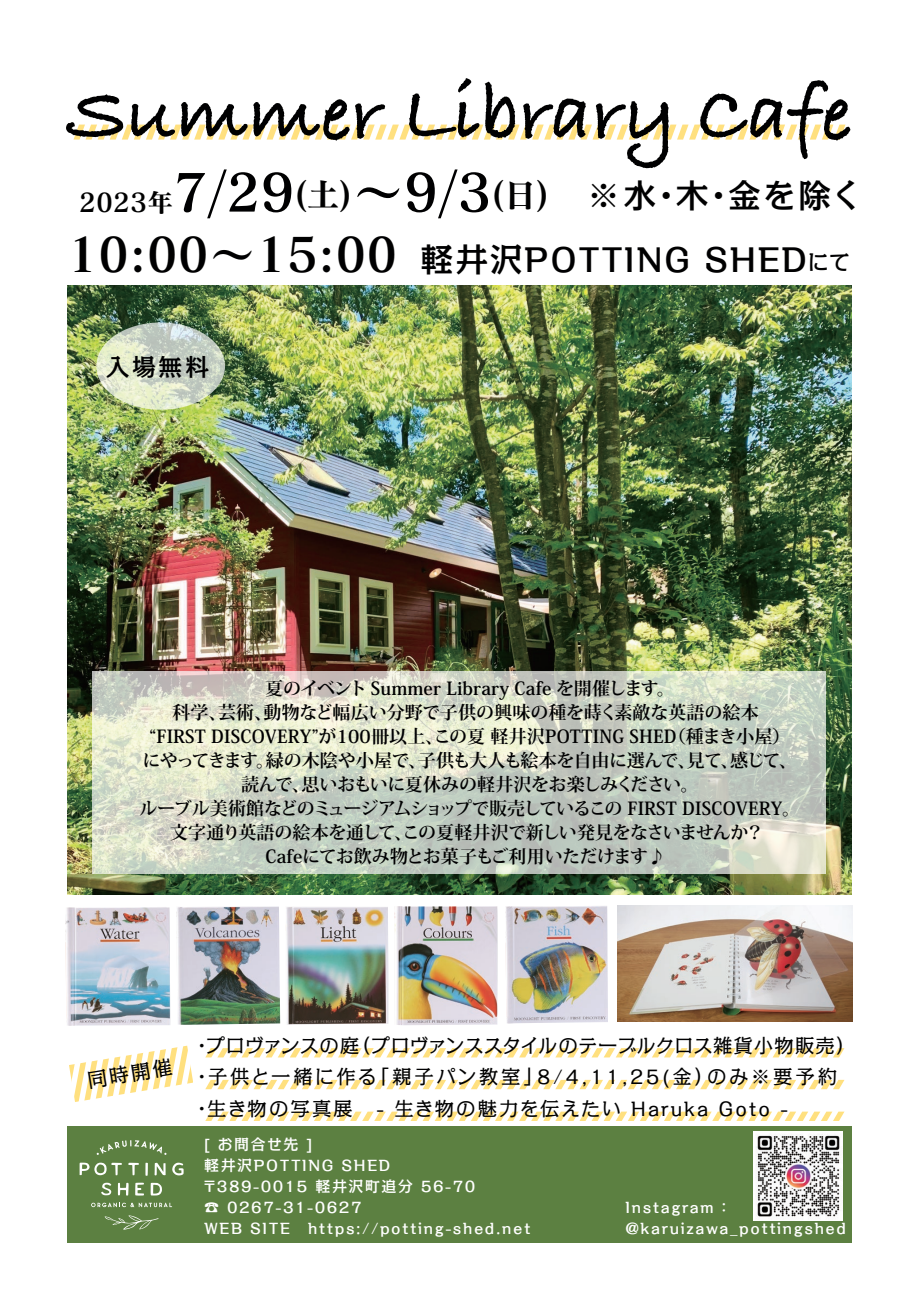
<style>
.page{position:relative;width:919px;height:1289px;background:#fff}
.page>*{position:absolute;margin:0;border:0;box-sizing:border-box;transform-origin:0 0}
.t1{font:700 80.1px "Bradley Hand ITCTT";color:#000001}
.t2{font:500 33px/63.9px "Kakumin Pro";letter-spacing:.05em;color:#000001;text-align:center}
.t3{font:500 24px "Kakumin Pro";color:#000001}
.t4{font:19.95px "Kakumin Pro";color:#000001}
.t5{font:19.5px/31.3px "Kakumin Pro";letter-spacing:.05em;color:#000001}
.t6{font:700 18px/24px "Koz Min Pro";color:#000001;text-align:center}
.t7{font:500 15px/21px "Kakumin Pro";letter-spacing:.1em;color:#fff}
.s1{font-family:"Matisse CID B";font-weight:400;font-size:51.75px}
.s2{font-family:"Matisse CID B";font-weight:400}
.s3{font-family:"Matisse CID B";font-weight:400;font-size:47.25px}
.s4{font-size:21px}
</style>
<div class="page">
<img style="left:394px;top:906px;width:103px;height:119px">
<img style="left:505px;top:906px;width:103px;height:117px">
<img style="left:286px;top:907px;width:102px;height:117px">
<img style="left:176px;top:906px;width:104px;height:118px">
<img style="left:65px;top:907px;width:105px;height:118px">
<img style="left:617px;top:905px;width:235px;height:116px">
<img style="left:67px;top:285px;width:784px;height:609px">
<svg style="left:205px;top:1048px;width:639px;height:9px"></svg>
<svg style="left:205px;top:1079px;width:639px;height:10px"></svg>
<svg style="left:206px;top:1111px;width:638px;height:9px"></svg>
<svg style="left:73px;top:125px;width:772px;height:15px"></svg>
<div style="left:67px;top:1125px;width:784px;height:116px;background:#5c8041"></div>
<svg style="left:92px;top:670px;width:733px;height:203px;background:#cfd5c6"></svg>
<svg style="left:96px;top:322px;width:129px;height:88px;background:#d2dac8"></svg>
<svg style="left:80px;top:1162px;width:42px;height:13px"></svg>
<svg style="left:128px;top:1162px;width:11px;height:13px"></svg>
<svg style="left:145px;top:1162px;width:3px;height:13px"></svg>
<svg style="left:154px;top:1162px;width:12px;height:13px"></svg>
<svg style="left:172px;top:1162px;width:12px;height:13px"></svg>
<svg style="left:101px;top:1182px;width:10px;height:13px"></svg>
<svg style="left:118px;top:1182px;width:11px;height:13px"></svg>
<svg style="left:135px;top:1182px;width:9px;height:13px"></svg>
<svg style="left:151px;top:1182px;width:11px;height:13px"></svg>
<svg style="left:91px;top:1202px;width:81px;height:5px"></svg>
<svg style="left:97px;top:1140px;width:69px;height:14px"></svg>
<svg style="left:104px;top:1215px;width:54px;height:14px"></svg>
<svg style="left:69px;top:1045px;width:124px;height:56px"></svg>
<img style="left:753px;top:1131px;width:89px;height:89px">
<h1 class="t1" style="left:67px;top:53px;width:786px">Summer Library Cafe</h1>
<h2 class="t2" style="left:67px;top:160px;width:797px"><sub>2023年</sub><span class="s1">7/29</span><span class="s2">(土)</span><span class="s1">～9/3</span><span class="s2">(日)</span> ※水・木・金を除く<br><span class="s3">10:00～15:00</span> 軽井沢POTTING SHED<span class="s4">にて</span></h2>
<h3 class="t3" style="left:106px;top:348px;width:105px">入場無料</h3>
<p class="t6" style="left:139px;top:675px;width:662px">夏のイベント Summer Library Cafe を開催します。<br>科学、芸術、動物など幅広い分野で子供の興味の種を蒔く素敵な英語の絵本<br>“FIRST DISCOVERY”が100冊以上、この夏 軽井沢POTTING SHED（種まき小屋）にやってきます。緑の木陰や小屋で、子供も大人も絵本を自由に選んで、見て、感じて、読んで、思いおもいに夏休みの軽井沢をお楽しみください。<br>ルーブル美術館などのミュージアムショップで販売しているこの FIRST DISCOVERY。文字通り英語の絵本を通して、この夏軽井沢で新しい発見をなさいませんか？<br>Cafeにてお飲み物とお菓子もご利用いただけます♪</p>
<p class="t4" style="left:85px;top:1064px;width:87px;rotate:-9deg">同時開催</p>
<p class="t5" style="left:192px;top:1027px;width:665px">・プロヴァンスの庭（プロヴァンススタイルのテーブルクロス雑貨小物販売）・子供と一緒に作る「親子パン教室」8/4,11,25(金）のみ※要予約・生き物の写真展　- 生き物の魅力を伝えたい Haruka Goto -</p>
<p class="t7" style="left:202px;top:1132px;width:329px">[ お問合せ先 ]<br>軽井沢POTTING SHED<br>〒389-0015 軽井沢町追分 56-70<br>☎ 0267-31-0627<br>WEB SITE　https://potting-shed.net</p>
<p class="t7" style="left:625px;top:1195px;width:222px">Instagram ：@karuizawa_pottingshed</p>
</div>
